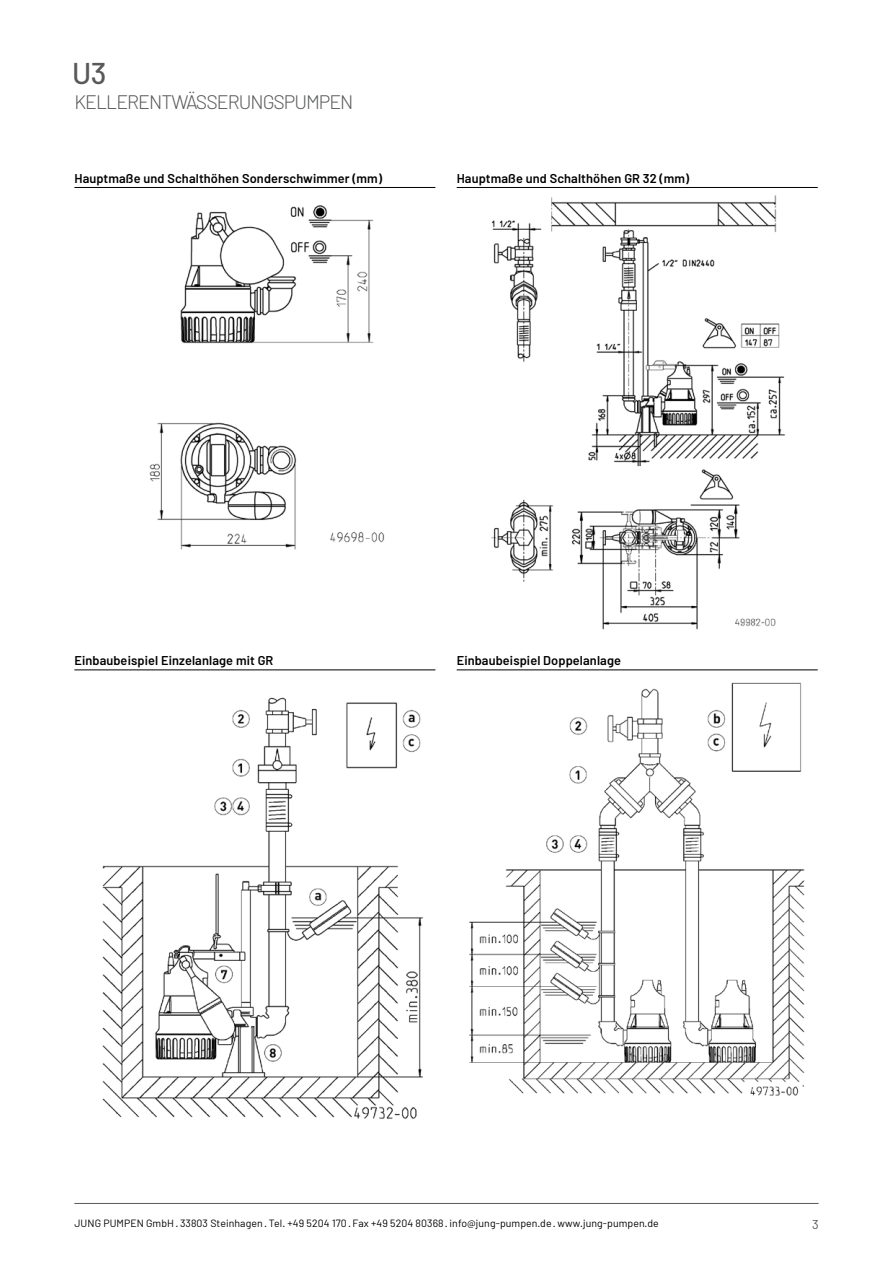
<style>
.page{position:relative;width:893px;height:1263px;background:#fff}
.page>*{position:absolute;margin:0;border:0;box-sizing:border-box;transform-origin:0 0}
.t1{font:500 30px "Barlow";color:#58595b}
.t2{font:300 19.5px "Barlow";letter-spacing:-.05em;color:#58595b}
.t3{font:600 12.75px "Barlow";letter-spacing:.01em;color:#000}
.t4{font:12.75px "Barlow";color:#58595b}
.t5{font:10.5px "Barlow";letter-spacing:.01em;color:#000}
</style>
<div class="page">
<hr style="left:74px;top:1203px;width:745px;height:1px;background:#58595b">
<hr style="left:74px;top:187px;width:361px;height:1px;background:#000">
<img style="left:149px;top:205px;width:236px;height:345px">
<hr style="left:457px;top:187px;width:361px;height:1px;background:#000">
<img style="left:491px;top:195px;width:294px;height:435px">
<hr style="left:74px;top:669px;width:361px;height:1px;background:#000">
<img style="left:102px;top:697px;width:321px;height:422px">
<hr style="left:457px;top:669px;width:361px;height:1px;background:#000">
<img style="left:469px;top:682px;width:336px;height:414px">
<h1 class="t1" style="left:72px;top:55px;width:36px">U3</h1>
<h2 class="t2" style="left:74px;top:90px;width:281px">KELLERENTWÄSSERUNGSPUMPEN</h2>
<p class="t3" style="left:74px;top:170px;width:309px">Hauptmaße und Schalthöhen Sonderschwimmer (mm)</p>
<p class="t3" style="left:457px;top:170px;width:234px">Hauptmaße und Schalthöhen GR 32 (mm)</p>
<p class="t3" style="left:74px;top:653px;width:200px">Einbaubeispiel Einzelanlage mit GR</p>
<p class="t3" style="left:457px;top:653px;width:166px">Einbaubeispiel Doppelanlage</p>
<p class="t5" style="left:74px;top:1216px;width:586px">JUNG PUMPEN GmbH · 33803 Steinhagen · Tel. +49 5204 170 · Fax +49 5204 80368 · info@jung-pumpen.de · www.jung-pumpen.de</p>
<p class="t4" style="left:812px;top:1216px;width:8px">3</p>
</div>
